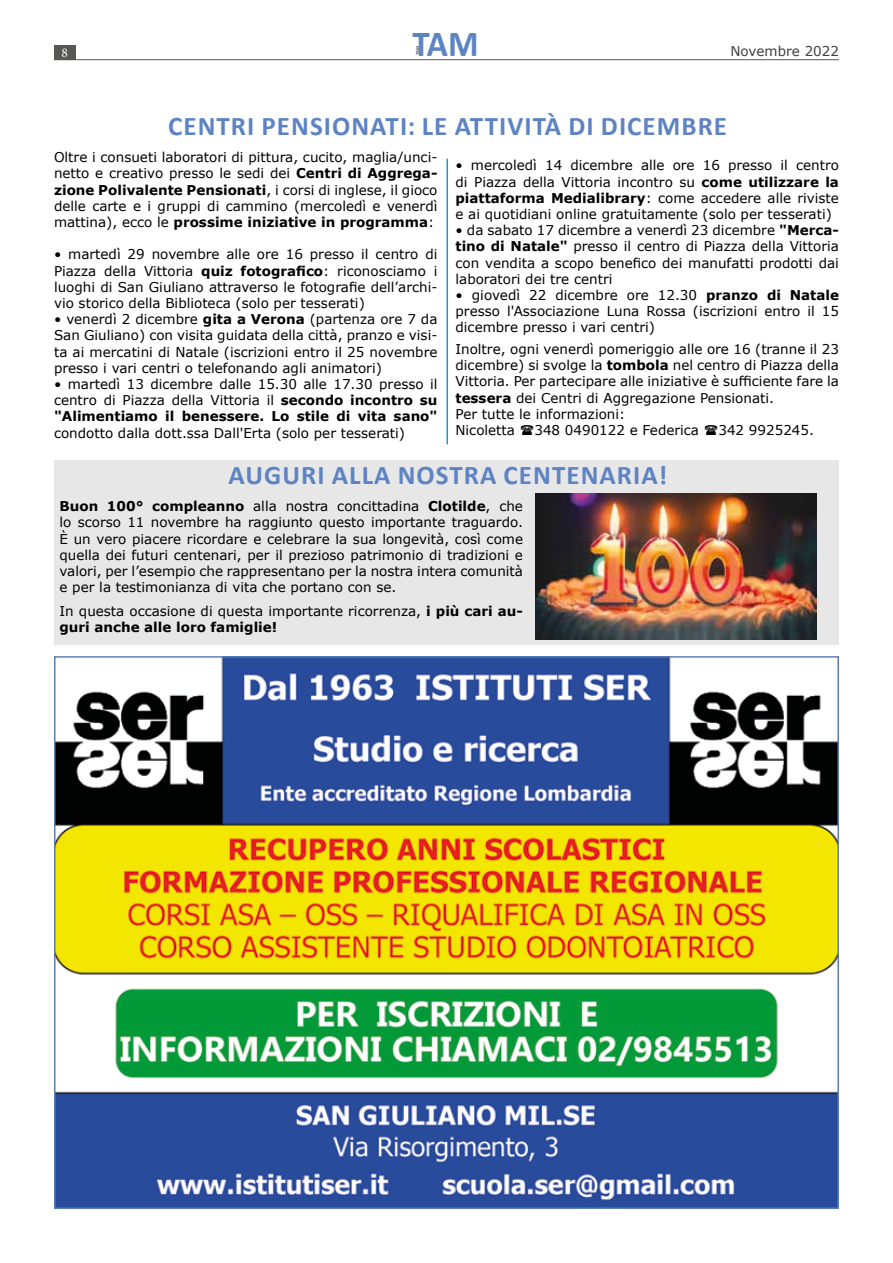
<style>
.page{position:relative;width:893px;height:1263px;background:#fff}
.page>*{position:absolute;margin:0;border:0;box-sizing:border-box;transform-origin:0 0}
.t1{font:700 36.9px "Calibri";color:#5d85c4;scale:.95 1}
.t2{font:700 27px "Calibri";letter-spacing:.04em;color:#5e83c3}
.t3{font:13.5px/16.2px "Verdana";color:#000;text-align:justify}
.t4{font:13.5px "Verdana";color:#3f3f3e}
.t5{font:13.5px "Minion Pro";color:#fff}
.t6{font:3.9px "Calibri";color:#000;scale:1.23 1}
.s1{font-weight:700}
</style>
<div class="page">
<hr style="left:54px;top:59px;width:785px;height:1px;background:#575756">
<div style="left:54px;top:46px;width:21px;height:14px;background:#575756"></div>
<div style="left:54px;top:460px;width:785px;height:185px;background:#e7e7e7"></div>
<img style="left:57px;top:659px;width:779px;height:547px">
<img style="left:536px;top:493px;width:280px;height:146px">
<hr style="left:446px;top:159px;width:2px;height:285px;background:#0f9cd8">
<p class="t5" style="left:61px;top:44px;width:8px">8</p>
<h1 class="t1" style="left:412px;top:18px;width:71px">TAM</h1>
<p class="t6" style="left:415px;top:55px;width:9px;rotate:-90deg">TAM</p>
<p class="t4" style="left:730px;top:42px;width:110px">Novembre 2022</p>
<h2 class="t2" style="left:168px;top:107px;width:560px">CENTRI PENSIONATI: LE ATTIVITÀ DI DICEMBRE</h2>
<p class="t3" style="left:54px;top:149px;width:385px">Oltre i consueti laboratori di pittura, cucito, maglia/unci&shy;netto e creativo presso le sedi dei <span class="s1">Centri di Aggrega&shy;zione Polivalente Pensionati</span>, i corsi di inglese, il gioco delle carte e i gruppi di cammino (mercoledì e venerdì mattina), ecco le <span class="s1">prossime iniziative in programma</span>:</p>
<p class="t3" style="left:54px;top:246px;width:385px">• martedì 29 novembre alle ore 16 presso il centro di Piazza della Vittoria <span class="s1">quiz fotografico</span>: riconosciamo i luoghi di San Giuliano attraverso le fotografie dell’archi&shy;vio storico della Biblioteca (solo per tesserati)</p>
<p class="t3" style="left:54px;top:311px;width:385px">• venerdì 2 dicembre <span class="s1">gita a Verona</span> (partenza ore 7 da San Giuliano) con visita guidata della città, pranzo e visi&shy;ta ai mercatini di Natale (iscrizioni entro il 25 novembre presso i vari centri o telefonando agli animatori)</p>
<p class="t3" style="left:54px;top:376px;width:385px">• martedì 13 dicembre dalle 15.30 alle 17.30 presso il centro di Piazza della Vittoria il <span class="s1">secondo incontro su "Alimentiamo il benessere. Lo stile di vita sano"</span></p>
<p class="t3" style="left:54px;top:424px;width:353px">condotto dalla dott.ssa Dall'Erta (solo per tesserati)</p>
<p class="t3" style="left:455px;top:157px;width:385px">• mercoledì 14 dicembre alle ore 16 presso il centro di Piazza della Vittoria incontro su <span class="s1">come utilizzare la piattaforma Medialibrary</span>: come accedere alle riviste e ai quotidiani online gratuitamente (solo per tesserati)</p>
<p class="t3" style="left:455px;top:222px;width:385px">• da sabato 17 dicembre a venerdì 23 dicembre <span class="s1">"Merca&shy;tino di Natale"</span> presso il centro di Piazza della Vittoria con vendita a scopo benefico dei manufatti prodotti dai laboratori dei tre centri</p>
<p class="t3" style="left:455px;top:287px;width:385px">• giovedì 22 dicembre ore 12.30 <span class="s1">pranzo di Natale </span>presso l'Associazione Luna Rossa (iscrizioni entro il 15 dicembre presso i vari centri)</p>
<p class="t3" style="left:455px;top:341px;width:385px;text-align:left">Inoltre, ogni venerdì pomeriggio alle ore 16 (tranne il 23 dicembre) si svolge la <span class="s1">tombola</span> nel centro di Piazza della Vittoria. Per partecipare alle iniziative è sufficiente fare la <span class="s1">tessera</span> dei Centri di Aggregazione Pensionati.<br>Per tutte le informazioni:<br>Nicoletta</p>
<p class="t3" style="left:534px;top:422px;width:166px">348 0490122 e Federica</p>
<p class="t3" style="left:718px;top:422px;width:97px">342 9925245.</p>
<h2 class="t2" style="left:229px;top:456px;width:440px">AUGURI ALLA NOSTRA CENTENARIA!</h2>
<p class="t3" style="left:60px;top:498px;width:465px"><span class="s1">Buon 100° compleanno</span> alla nostra concittadina <span class="s1">Clotilde</span>, che lo scorso 11 novembre ha raggiunto questo importante traguardo.<br>È un vero piacere ricordare e celebrare la sua longevità, così come quella dei futuri centenari, per il prezioso patrimonio di tradizioni e valori, per l’esempio che rappresentano per la nostra intera comunità e per la testimonianza di vita che portano con se.</p>
<p class="t3" style="left:60px;top:602px;width:465px">In questa occasione di questa importante ricorrenza, <span class="s1">i più cari au&shy;guri anche alle loro famiglie!</span></p>
</div>
